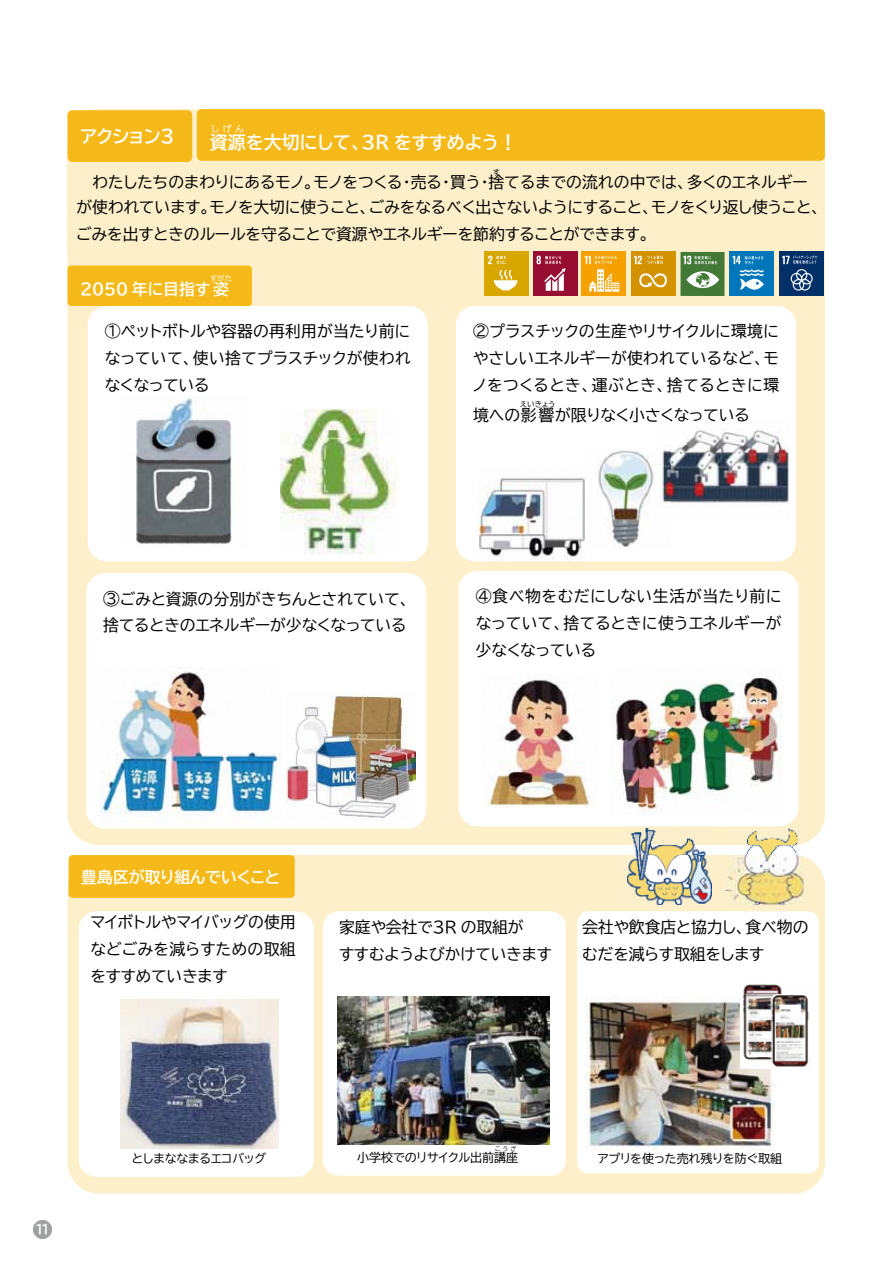
<style>
.page{position:relative;width:893px;height:1263px;background:#fff}
.page>*{position:absolute;margin:0;border:0;box-sizing:border-box;transform-origin:0 0}
.t1{font:18px "BIZ UDP Gothic Bold";color:#fff}
.t2{font:15.9px/27px "BIZ UDP Gothic";color:#000;text-align:justify}
.t3{font:15.9px "BIZ UDP Gothic Bold";color:#fff}
.t4{font:12.75px "BIZ UDP Gothic Bold";color:#fff}
.t5{font:12px "BIZ UDP Gothic";color:#000}
.t6{font:9px "BIZ UDP Gothic";color:#fff}
.t7{font:7.5px "BIZ UDP Gothic";letter-spacing:-.005em;color:#000}
.t8{font:7.5px "BIZ UDP Gothic";color:#fff}
.t9{font:6px "BIZ UDP Gothic";color:#000}
.s1{font-size:16.5px}
</style>
<div class="page">
<div style="left:67px;top:109px;width:758px;height:736px;background:#fcefca;border-radius:31px"></div>
<div style="left:67px;top:855px;width:758px;height:339px;background:#fcefca;border-radius:31px"></div>
<div style="left:79px;top:911px;width:235px;height:266px;background:#fff;border-radius:18px"></div>
<div style="left:323px;top:911px;width:243px;height:265px;background:#fff;border-radius:16px"></div>
<div style="left:577px;top:911px;width:242px;height:262px;background:#fff;border-radius:11px"></div>
<div style="left:69px;top:855px;width:226px;height:43px;background:#f5ba1a;border-radius:4px"></div>
<div style="left:197px;top:109px;width:628px;height:52px;background:#f5ba1a;border-radius:5px"></div>
<img style="left:627px;top:829px;width:85px;height:76px">
<img style="left:337px;top:997px;width:212px;height:147px">
<img style="left:586px;top:996px;width:188px;height:155px">
<img style="left:740px;top:984px;width:69px;height:84px">
<div style="left:88px;top:306px;width:340px;height:255px;background:#fff;border-radius:19px"></div>
<div style="left:458px;top:571px;width:340px;height:255px;background:#fff;border-radius:19px"></div>
<div style="left:456px;top:306px;width:340px;height:255px;background:#fff;border-radius:19px"></div>
<div style="left:86px;top:573px;width:340px;height:255px;background:#fff;border-radius:19px"></div>
<img style="left:726px;top:845px;width:77px;height:60px">
<img style="left:746px;top:829px;width:55px;height:16px">
<div style="left:67px;top:265px;width:185px;height:41px;background:#f5ba1a;border-radius:4px"></div>
<img style="left:136px;top:396px;width:96px;height:148px">
<img style="left:286px;top:693px;width:129px;height:125px">
<img style="left:100px;top:667px;width:180px;height:155px">
<img style="left:612px;top:674px;width:169px;height:139px">
<img style="left:661px;top:429px;width:129px;height:77px">
<img style="left:669px;top:420px;width:78px;height:2px">
<img style="left:487px;top:679px;width:106px;height:129px">
<img style="left:598px;top:450px;width:56px;height:97px">
<img style="left:660px;top:447px;width:10px;height:60px">
<img style="left:280px;top:409px;width:116px;height:144px">
<img style="left:120px;top:999px;width:159px;height:150px">
<div style="left:67px;top:110px;width:125px;height:52px;background:#f5ba1a;border-radius:5px"></div>
<img style="left:478px;top:476px;width:108px;height:86px">
<img style="left:581px;top:476px;width:5px;height:73px">
<div style="left:33px;top:1220px;width:19px;height:19px;background:#9fa0a0;border-radius:50%"></div>
<div style="left:484px;top:252px;width:44px;height:44px;background:#d7a700"></div>
<div style="left:533px;top:252px;width:44px;height:44px;background:#970d31"></div>
<div style="left:582px;top:252px;width:44px;height:44px;background:#f5a200"></div>
<div style="left:631px;top:252px;width:44px;height:44px;background:#d39200"></div>
<div style="left:680px;top:252px;width:45px;height:44px;background:#427936"></div>
<div style="left:730px;top:252px;width:44px;height:44px;background:#0076ba"></div>
<div style="left:779px;top:252px;width:44px;height:44px;background:#013068"></div>
<svg style="left:686px;top:271px;width:33px;height:17px"></svg>
<svg style="left:494px;top:270px;width:24px;height:20px"></svg>
<svg style="left:639px;top:273px;width:28px;height:15px"></svg>
<svg style="left:488px;top:256px;width:18px;height:8px"></svg>
<svg style="left:536px;top:256px;width:29px;height:35px"></svg>
<svg style="left:584px;top:256px;width:35px;height:36px"></svg>
<svg style="left:634px;top:256px;width:29px;height:8px"></svg>
<svg style="left:683px;top:256px;width:34px;height:8px"></svg>
<svg style="left:732px;top:256px;width:32px;height:34px"></svg>
<svg style="left:782px;top:255px;width:35px;height:36px"></svg>
<p class="t1" style="left:80px;top:127px;width:95px">アクション３</p>
<p class="t6" style="left:211px;top:124px;width:34px">しげん</p>
<p class="t1" style="left:210px;top:133px;width:309px">資源を大切にして、３R をすすめよう！</p>
<p class="t7" style="left:493px;top:168px;width:9px">す</p>
<p class="t2" style="left:76px;top:193px;width:746px">が使われています。モノを大切に使うこと、ごみをなるべく出さないようにすること、モノをくり返し使うこと、ごみを出すときのルールを守ることで資源やエネルギーを節約することができます。</p>
<p class="t2" style="left:92px;top:169px;width:717px">わたしたちのまわりにあるモノ。モノをつくる・売る・買う・捨てるまでの流れの中では、多くのエネルギー</p>
<p class="t2" style="left:651px;top:193px;width:158px">くり返し使うこと、ごみ</p>
<p class="t2" style="left:76px;top:220px;width:544px">を出すときのルー を守ることで資源やエネルギーを節約することができます。</p>
<p class="t8" style="left:210px;top:275px;width:24px">すがた</p>
<p class="t3" style="left:80px;top:281px;width:150px">2050 年に目指す姿</p>
<p class="t2" style="left:105px;top:318px;width:307px">①ペットボトルや容器の再利用が当たり前になっていて、使い捨てプラスチックが使われなくなっている</p>
<p class="t2" style="left:473px;top:318px;width:308px">②プラスチックの生産やリサイクルに環境にやさしいエネルギーが使われているなど、モノをつくるとき、運ぶとき、捨てるときに環</p>
<p class="t2" style="left:473px;top:401px;width:278px">境への影響が限りなく小さくなっている</p>
<p class="t7" style="left:520px;top:401px;width:37px">えいきょう</p>
<p class="t2" style="left:103px;top:585px;width:307px"><span class="s1">③</span>ごみと資源の分別がきちんとされていて、捨てるときのエネルギーが少なくなっている</p>
<p class="t2" style="left:476px;top:583px;width:307px">④食べ物をむだにしない生活が当たり前になっていて、捨てるときに使うエネルギーが少なくなっている</p>
<p class="t3" style="left:81px;top:868px;width:200px">豊島区が取り組んでいくこと</p>
<p class="t2" style="left:90px;top:908px;width:207px">マイボトルやマイバッグの使用などごみを減らすための取組をすすめていきます</p>
<p class="t2" style="left:339px;top:913px;width:214px">家庭や会社で３R の取組が<br>すすむようよびかけていきます</p>
<p class="t2" style="left:582px;top:913px;width:228px">会社や飲食店と協力し、食べ物のむだを減らす取組をします</p>
<p class="t4" style="left:36px;top:1223px;width:15px">11</p>
<p class="t9" style="left:495px;top:1146px;width:23px">こうざ</p>
<p class="t5" style="left:357px;top:1151px;width:163px">小学校でのリサイクル出前講座</p>
<p class="t5" style="left:132px;top:1152px;width:136px">としまななまるエコバッグ</p>
<p class="t5" style="left:598px;top:1152px;width:186px">アプリを使った売れ残りを防ぐ取組</p>
</div>
